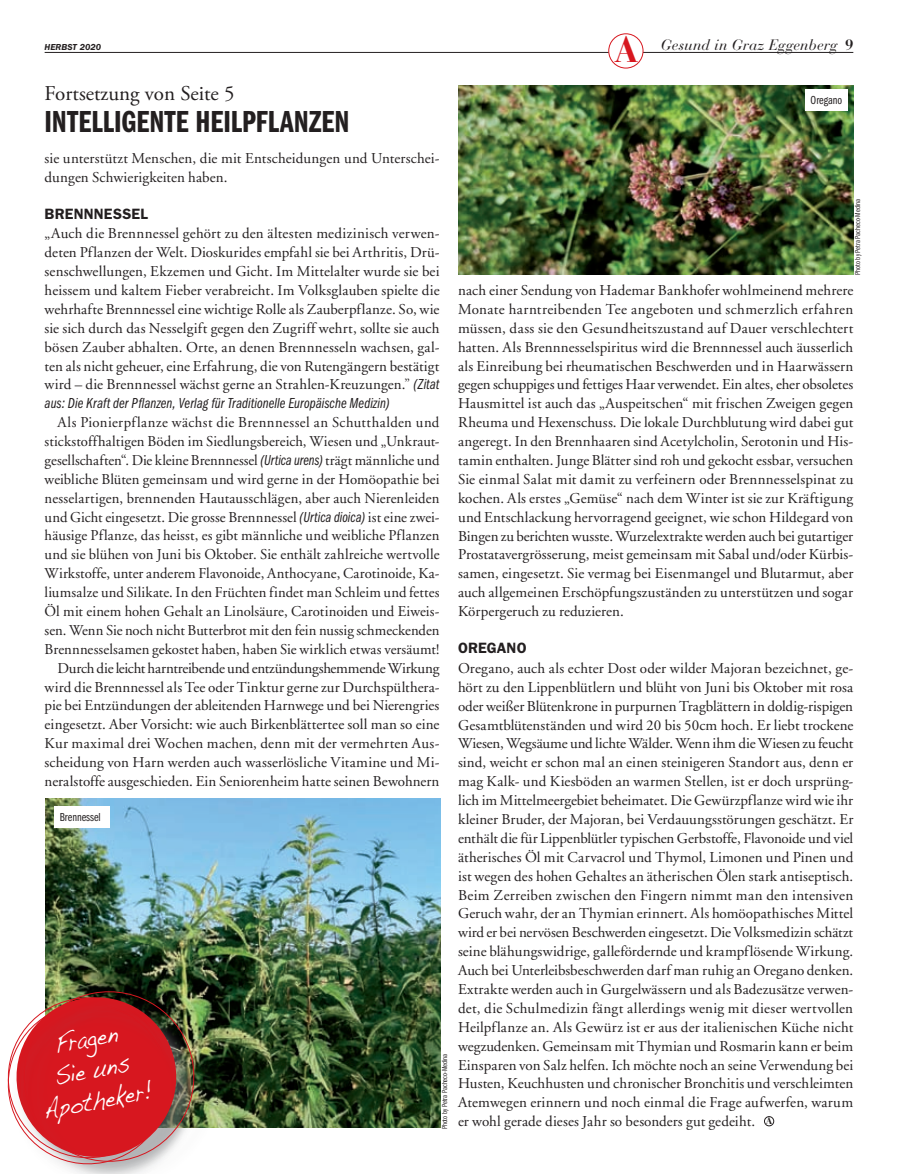
<style>
.page{position:relative;width:898px;height:1174px;background:#fff}
.page>*{position:absolute;margin:0;border:0;box-sizing:border-box;transform-origin:0 0}
.t1{font:36.3px "Bauer Bodoni Bold Os F";color:#d7171f}
.t2{font:31.5px "ITC Franklin Gothic Std Dm Cp";color:#231f20}
.t3{font:26.1px/31.3px "Handwriting Dakota";color:#fff;text-align:center;scale:.8 1}
.t4{font:21px "Adobe Garamond Pro";color:#231f20}
.t5{font:15px/18.9px "Adobe Garamond LT";letter-spacing:.005em;color:#231f20;text-align:justify}
.t6{font:15px "ITC Franklin Gothic Std Bk Cp It";letter-spacing:.005em;color:#231f20}
.t7{font:15px "Bauer Bodoni Italic Os F";letter-spacing:.01em;color:#231f20}
.t8{font:600 15px "ITC Franklin Gothic Std";letter-spacing:.01em;color:#231f20}
.t9{font:12px "ITC Franklin Gothic Std Bk Cp";color:#231f20}
.t10{font:italic 600 9px "ITC Franklin Gothic Std";color:#231f20}
.t11{font:7.5px "ITC Franklin Gothic Std Bk Cp";color:#231f20}
.s1{font-family:"Bauer Bodoni LT";font-weight:700}
.s2{font-family:"Adobe Garamond Pro"}
.s3{font-family:"ITC Franklin Gothic Std Bk Cp It"}
.s4{font-family:"Bauer Bodoni Bold Os F";font-size:9.75px}
</style>
<div class="page">
<hr style="left:45px;top:52px;width:807px;height:1px;background:#231f20">
<div style="left:608px;top:34px;width:34px;height:34px;background:#fff;border-radius:50%"></div>
<div style="left:608px;top:33px;width:35px;height:35px;border:1px solid #d7171f;border-radius:50%"></div>
<img style="left:458px;top:86px;width:394px;height:189px">
<div style="left:764px;top:1116px;width:9px;height:9px;border:1px solid #231f20;border-radius:50%"></div>
<img style="left:45px;top:798px;width:395px;height:329px">
<div style="left:27px;top:994px;width:190px;height:179px;background:#76787b;opacity:.55"></div>
<div style="left:55px;top:806px;width:55px;height:21px;background:#fff"></div>
<div style="left:805px;top:90px;width:42px;height:21px;background:#fff"></div>
<img style="left:7px;top:984px;width:194px;height:190px">
<p class="t10" style="left:45px;top:42px;width:58px">HERBST 2020</p>
<h1 class="t1" style="left:614px;top:28px;width:26px">A</h1>
<p class="t7" style="left:660px;top:36px;width:194px">Gesund in Graz Eggenberg <span class="s1">9</span></p>
<h3 class="t4" style="left:45px;top:81px;width:191px">Fortsetzung von Seite 5</h3>
<h2 class="t2" style="left:45px;top:104px;width:306px">INTELLIGENTE HEILPFLANZEN</h2>
<p class="t5" style="left:45px;top:148px;width:396px">sie unterstützt Menschen, die mit Entscheidungen und Unterschei&shy;dungen Schwierigkeiten haben.</p>
<p class="t8" style="left:45px;top:204px;width:105px">BRENNNESSEL</p>
<p class="t5" style="left:45px;top:224px;width:396px"><span class="s2">„</span>Auch die Brennnessel gehört zu den ältesten medizinisch verwen&shy;deten Pflanzen der Welt. Dioskurides empfahl sie bei Arthritis, Drü&shy;senschwellungen, Ekzemen und Gicht. Im Mittelalter wurde sie bei heissem und kaltem Fieber verabreicht. Im Volksglauben spielte die wehrhafte Brennnessel eine wichtige Rolle als Zauberpflanze. So, wie sie sich durch das Nesselgift gegen den Zugriff wehrt, sollte sie auch bösen Zauber abhalten. Orte, an denen Brennnesseln wachsen, gal&shy;ten als nicht geheuer, eine Erfahrung, die von Rutengängern bestätigt wird – die Brennnessel wächst gerne an Strahlen-Kreuzungen.<span class="s2">”</span> <span class="s3">(Zitat</span></p>
<p class="t6" style="left:45px;top:395px;width:346px">aus: Die Kraft der Pflanzen, Verlag für Traditionelle Europäische Medizin)</p>
<p class="t5" style="left:45px;top:413px;width:396px;text-align:right">Als Pionierpflanze wächst die Brennnessel an Schutthalden und stickstoffhaltigen Böden im Siedlungsbereich, Wiesen und „Unkraut&shy;gesellschaften“. Die kleine Brennnessel <span class="s3">(Urtica urens)</span> trägt männliche und weibliche Blüten gemeinsam und wird gerne in der Homöopathie bei nesselartigen, brennenden Hautausschlägen, aber auch Nierenleiden und Gicht eingesetzt. Die grosse Brennnessel <span class="s3">(Urtica dioica)</span> ist eine zwei&shy;häusige Pflanze, das heisst, es gibt männliche und weibliche Pflanzen und sie blühen von Juni bis Oktober. Sie enthält zahlreiche wertvolle Wirkstoffe, unter anderem Flavonoide, Anthocyane, Carotinoide, Ka&shy;liumsalze und Silikate. In den Früchten findet man Schleim und fettes Öl mit einem hohen Gehalt an Linolsäure, Carotinoiden und Eiweis&shy;sen. Wenn Sie noch nicht Butterbrot mit den fein nussig schmeckenden Brennnesselsamen gekostet haben, haben Sie wirklich etwas versäumt!<br>Durch die leicht harntreibende und entzündungshemmende Wirkung wird die Brennnessel als Tee oder Tinktur gerne zur Durchspülthera&shy;pie bei Entzündungen der ableitenden Harnwege und bei Nierengries eingesetzt. Aber Vorsicht: wie auch Birkenblättertee soll man so eine Kur maximal drei Wochen machen, denn mit der vermehrten Aus&shy;scheidung von Harn werden auch wasserlösliche Vitamine und Mi&shy;neralstoffe ausgeschieden. Ein Seniorenheim hatte seinen Bewohnern</p>
<p class="t9" style="left:60px;top:810px;width:42px">Brennessel</p>
<h3 class="t3" style="left:29px;top:1033px;width:140px;rotate:-11deg">Fragen<br>Sie uns<br>Apotheker!</h3>
<p class="t11" style="left:440px;top:1129px;width:77px;rotate:-90deg">Photo by Petra Pacheco-Medina</p>
<p class="t9" style="left:810px;top:94px;width:33px">Oregano</p>
<p class="t11" style="left:853px;top:275px;width:77px;rotate:-90deg">Photo by Petra Pacheco-Medina</p>
<p class="t5" style="left:458px;top:281px;width:396px">nach einer Sendung von Hademar Bankhofer wohlmeinend mehrere Monate harntreibenden Tee angeboten und schmerzlich erfahren müssen, dass sie den Gesundheitszustand auf Dauer verschlechtert hatten. Als Brennnesselspiritus wird die Brennnessel auch äusserlich als Einreibung bei rheumatischen Beschwerden und in Haarwässern gegen schuppiges und fettiges Haar verwendet. Ein altes, eher obsoletes Hausmittel ist auch das „Auspeitschen“ mit frischen Zweigen gegen Rheuma und Hexenschuss. Die lokale Durchblutung wird dabei gut angeregt. In den Brennhaaren sind Acetylcholin, Serotonin und His&shy;tamin enthalten. Junge Blätter sind roh und gekocht essbar, versuchen Sie einmal Salat mit damit zu verfeinern oder Brennnesselspinat zu kochen. Als erstes „Gemüse“ nach dem Winter ist sie zur Kräftigung und Entschlackung hervorragend geeignet, wie schon Hildegard von Bingen zu berichten wusste. Wurzelextrakte werden auch bei gutartiger Prostatavergrösserung, meist gemeinsam mit Sabal und/oder Kürbis&shy;samen, eingesetzt. Sie vermag bei Eisenmangel und Blutarmut, aber auch allgemeinen Erschöpfungszuständen zu unterstützen und sogar Körpergeruch zu reduzieren.</p>
<p class="t8" style="left:458px;top:639px;width:70px">OREGANO</p>
<p class="t5" style="left:458px;top:658px;width:397px">Oregano, auch als echter Dost oder wilder Majoran bezeichnet, ge&shy;hört zu den Lippenblütlern und blüht von Juni bis Oktober mit rosa oder weißer Blütenkrone in purpurnen Tragblättern in doldig-rispigen Gesamtblütenständen und wird 20 bis 50cm hoch. Er liebt trockene Wiesen, Wegsäume und lichte Wälder. Wenn ihm die Wiesen zu feucht sind, weicht er schon mal an einen steinigeren Standort aus, denn er mag Kalk- und Kiesböden an warmen Stellen, ist er doch ursprüng&shy;lich im Mittelmeergebiet beheimatet. Die Gewürzpflanze wird wie ihr kleiner Bruder, der Majoran, bei Verdauungsstörungen geschätzt. Er enthält die für Lippenblütler typischen Gerbstoffe, Flavonoide und viel ätherisches Öl mit Carvacrol und Thymol, Limonen und Pinen und ist wegen des hohen Gehaltes an ätherischen Ölen stark antiseptisch.<br>Beim Zerreiben zwischen den Fingern nimmt man den intensiven Geruch wahr, der an Thymian erinnert. Als homöopathisches Mittel wird er bei nervösen Beschwerden eingesetzt. Die Volksmedizin schätzt seine blähungswidrige, gallefördernde und krampflösende Wirkung.<br>Auch bei Unterleibsbeschwerden darf man ruhig an Oregano denken.<br>Extrakte werden auch in Gurgelwässern und als Badezusätze verwen&shy;det, die Schulmedizin fängt allerdings wenig mit dieser wertvollen Heilpflanze an. Als Gewürz ist er aus der italienischen Küche nicht wegzudenken. Gemeinsam mit Thymian und Rosmarin kann er beim Einsparen von Salz helfen. Ich möchte noch an seine Verwendung bei Husten, Keuchhusten und chronischer Bronchitis und verschleimten Atemwegen erinnern und noch einmal die Frage aufwerfen, warum er wohl gerade dieses Jahr so besonders gut gedeiht. <span class="s4">A</span></p>
</div>
